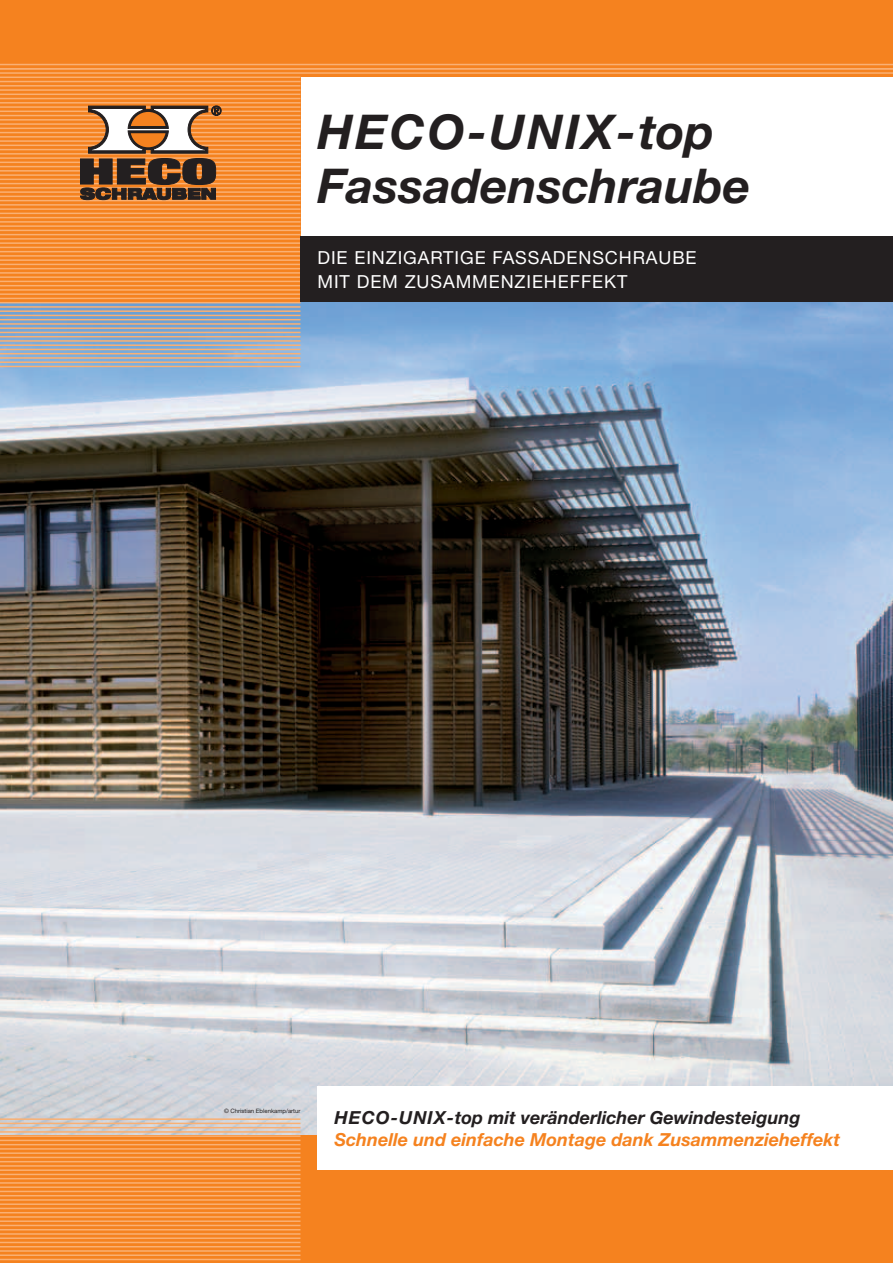
<style>
.page{position:relative;width:893px;height:1263px;background:#fff}
.page>*{position:absolute;margin:0;border:0;box-sizing:border-box;transform-origin:0 0}
.t1{font:italic 700 48px/54px "Helvetica Neue LT";color:#231f20}
.t2{font:18px/24px "Helvetica Neue LT";letter-spacing:.05em;color:#fff}
.t3{font:italic 700 18px "Helvetica Neue LT";color:#f5821f}
.t4{font:italic 700 18px "Helvetica Neue LT";color:#231f20}
.t5{font:6px "Helvetica Neue LT";color:#231f20}
</style>
<div class="page">
<img style="left:0;top:302px;width:893px;height:833px">
<svg style="left:0;top:78px;width:300px;height:224px;background:#f48526"></svg>
<div style="left:0;top:0;width:893px;height:77px;background:#f5821f"></div>
<div style="left:0;top:1135px;width:893px;height:128px;background:#f5821f"></div>
<hr style="left:0;top:64px;width:893px;height:1px;background:#fab073">
<hr style="left:0;top:68px;width:893px;height:2px;background:#fab073">
<hr style="left:0;top:72px;width:893px;height:2px;background:#fab073">
<hr style="left:0;top:77px;width:300px;height:1px;background:#fab073">
<hr style="left:0;top:81px;width:300px;height:1px;background:#fab073">
<hr style="left:0;top:85px;width:300px;height:2px;background:#fab073">
<hr style="left:0;top:89px;width:300px;height:2px;background:#fab073">
<hr style="left:0;top:94px;width:300px;height:1px;background:#fab073">
<hr style="left:0;top:98px;width:300px;height:1px;background:#fab073">
<hr style="left:0;top:102px;width:300px;height:2px;background:#fab073">
<hr style="left:0;top:106px;width:300px;height:2px;background:#fab073">
<hr style="left:0;top:111px;width:300px;height:1px;background:#fab073">
<hr style="left:0;top:115px;width:300px;height:1px;background:#fab073">
<hr style="left:0;top:119px;width:300px;height:2px;background:#fab073">
<hr style="left:0;top:123px;width:300px;height:2px;background:#fab073">
<hr style="left:0;top:128px;width:300px;height:1px;background:#fab073">
<hr style="left:0;top:132px;width:300px;height:1px;background:#fab073">
<hr style="left:0;top:136px;width:300px;height:2px;background:#fab073">
<hr style="left:0;top:140px;width:300px;height:2px;background:#fab073">
<hr style="left:0;top:145px;width:300px;height:1px;background:#fab073">
<hr style="left:0;top:149px;width:300px;height:1px;background:#fab073">
<hr style="left:0;top:153px;width:300px;height:2px;background:#fab073">
<hr style="left:0;top:157px;width:300px;height:2px;background:#fab073">
<hr style="left:0;top:162px;width:300px;height:1px;background:#fab073">
<hr style="left:0;top:166px;width:300px;height:1px;background:#fab073">
<hr style="left:0;top:170px;width:300px;height:2px;background:#fab073">
<hr style="left:0;top:174px;width:300px;height:2px;background:#fab073">
<hr style="left:0;top:179px;width:300px;height:1px;background:#fab073">
<hr style="left:0;top:183px;width:300px;height:1px;background:#fab073">
<hr style="left:0;top:187px;width:300px;height:2px;background:#fab073">
<hr style="left:0;top:191px;width:300px;height:2px;background:#fab073">
<hr style="left:0;top:196px;width:300px;height:1px;background:#fab073">
<hr style="left:0;top:200px;width:300px;height:1px;background:#fab073">
<hr style="left:0;top:204px;width:300px;height:2px;background:#fab073">
<hr style="left:0;top:208px;width:300px;height:2px;background:#fab073">
<hr style="left:0;top:213px;width:300px;height:1px;background:#fab073">
<hr style="left:0;top:217px;width:300px;height:1px;background:#fab073">
<hr style="left:0;top:221px;width:300px;height:2px;background:#fab073">
<hr style="left:0;top:225px;width:300px;height:2px;background:#fab073">
<hr style="left:0;top:230px;width:300px;height:1px;background:#fab073">
<hr style="left:0;top:234px;width:300px;height:1px;background:#fab073">
<hr style="left:0;top:238px;width:300px;height:2px;background:#fab073">
<hr style="left:0;top:242px;width:300px;height:2px;background:#fab073">
<hr style="left:0;top:247px;width:300px;height:1px;background:#fab073">
<hr style="left:0;top:251px;width:300px;height:1px;background:#fab073">
<hr style="left:0;top:255px;width:300px;height:2px;background:#fab073">
<hr style="left:0;top:259px;width:300px;height:2px;background:#fab073">
<hr style="left:0;top:264px;width:300px;height:1px;background:#fab073">
<hr style="left:0;top:268px;width:300px;height:1px;background:#fab073">
<hr style="left:0;top:272px;width:300px;height:2px;background:#fab073">
<hr style="left:0;top:276px;width:300px;height:2px;background:#fab073">
<hr style="left:0;top:281px;width:300px;height:1px;background:#fab073">
<hr style="left:0;top:285px;width:300px;height:1px;background:#fab073">
<hr style="left:0;top:289px;width:300px;height:2px;background:#fab073">
<hr style="left:0;top:293px;width:300px;height:2px;background:#fab073">
<hr style="left:0;top:298px;width:300px;height:1px;background:#fab073">
<hr style="left:0;top:302px;width:300px;height:1px;background:#fab073">
<hr style="left:0;top:306px;width:300px;height:2px;background:#fab073">
<hr style="left:0;top:310px;width:300px;height:2px;background:#fab073">
<hr style="left:0;top:315px;width:300px;height:1px;background:#fab073">
<hr style="left:0;top:319px;width:300px;height:1px;background:#fab073">
<hr style="left:0;top:323px;width:300px;height:2px;background:#fab073">
<hr style="left:0;top:327px;width:300px;height:2px;background:#fab073">
<hr style="left:0;top:332px;width:300px;height:1px;background:#fab073">
<hr style="left:0;top:336px;width:300px;height:1px;background:#fab073">
<hr style="left:0;top:340px;width:300px;height:2px;background:#fab073">
<hr style="left:0;top:344px;width:300px;height:2px;background:#fab073">
<hr style="left:0;top:349px;width:300px;height:1px;background:#fab073">
<hr style="left:0;top:353px;width:300px;height:1px;background:#fab073">
<hr style="left:0;top:357px;width:300px;height:2px;background:#fab073">
<hr style="left:0;top:361px;width:300px;height:2px;background:#fab073">
<hr style="left:0;top:366px;width:300px;height:1px;background:#fab073">
<hr style="left:0;top:1118px;width:300px;height:2px;background:#fab073">
<hr style="left:0;top:1123px;width:300px;height:1px;background:#fab073">
<hr style="left:0;top:1127px;width:300px;height:1px;background:#fab073">
<hr style="left:0;top:1131px;width:300px;height:2px;background:#fab073">
<hr style="left:0;top:1135px;width:300px;height:2px;background:#fab073">
<hr style="left:0;top:1140px;width:300px;height:1px;background:#fab073">
<hr style="left:0;top:1144px;width:300px;height:1px;background:#fab073">
<hr style="left:0;top:1148px;width:300px;height:2px;background:#fab073">
<hr style="left:0;top:1152px;width:300px;height:2px;background:#fab073">
<hr style="left:0;top:1157px;width:300px;height:1px;background:#fab073">
<hr style="left:0;top:1161px;width:300px;height:1px;background:#fab073">
<hr style="left:0;top:1165px;width:300px;height:2px;background:#fab073">
<hr style="left:0;top:1169px;width:300px;height:2px;background:#fab073">
<hr style="left:0;top:1174px;width:300px;height:1px;background:#fab073">
<hr style="left:0;top:1178px;width:300px;height:1px;background:#fab073">
<hr style="left:0;top:1182px;width:300px;height:2px;background:#fab073">
<hr style="left:0;top:1186px;width:300px;height:2px;background:#fab073">
<hr style="left:0;top:1191px;width:300px;height:1px;background:#fab073">
<hr style="left:0;top:1195px;width:300px;height:1px;background:#fab073">
<hr style="left:0;top:1199px;width:300px;height:2px;background:#fab073">
<hr style="left:0;top:1203px;width:300px;height:2px;background:#fab073">
<hr style="left:0;top:1208px;width:300px;height:1px;background:#fab073">
<hr style="left:0;top:1212px;width:300px;height:1px;background:#fab073">
<hr style="left:0;top:1216px;width:300px;height:2px;background:#fab073">
<hr style="left:0;top:1220px;width:300px;height:2px;background:#fab073">
<hr style="left:0;top:1225px;width:300px;height:1px;background:#fab073">
<hr style="left:0;top:1229px;width:300px;height:1px;background:#fab073">
<hr style="left:0;top:1233px;width:300px;height:2px;background:#fab073">
<hr style="left:0;top:1237px;width:300px;height:2px;background:#fab073">
<hr style="left:0;top:1242px;width:300px;height:1px;background:#fab073">
<hr style="left:0;top:1246px;width:300px;height:1px;background:#fab073">
<hr style="left:0;top:1250px;width:300px;height:2px;background:#fab073">
<hr style="left:0;top:1254px;width:300px;height:2px;background:#fab073">
<hr style="left:0;top:1259px;width:300px;height:1px;background:#fab073">
<svg style="left:80px;top:106px;width:141px;height:94px"></svg>
<div style="left:300px;top:236px;width:593px;height:66px;background:#231f20"></div>
<div style="left:317px;top:1086px;width:576px;height:84px;background:#fff"></div>
<h1 class="t1" style="left:317px;top:104px;width:434px">HECO-UNIX-top<br>Fassadenschraube</h1>
<p class="t2" style="left:317px;top:245px;width:381px">DIE EINZIGARTIGE FASSADENSCHRAUBE<br>MIT DEM ZUSAMMENZIEHEFFEKT</p>
<p class="t5" style="left:224px;top:1107px;width:78px">© CHRISTIAN EBLENKAMP/ARTUR</p>
<p class="t4" style="left:335px;top:1106px;width:467px">HECO-UNIX-top mit veränderlicher Gewindesteigung</p>
<p class="t3" style="left:335px;top:1129px;width:507px">Schnelle und einfache Montage dank Zusammenzieheffekt</p>
</div>
